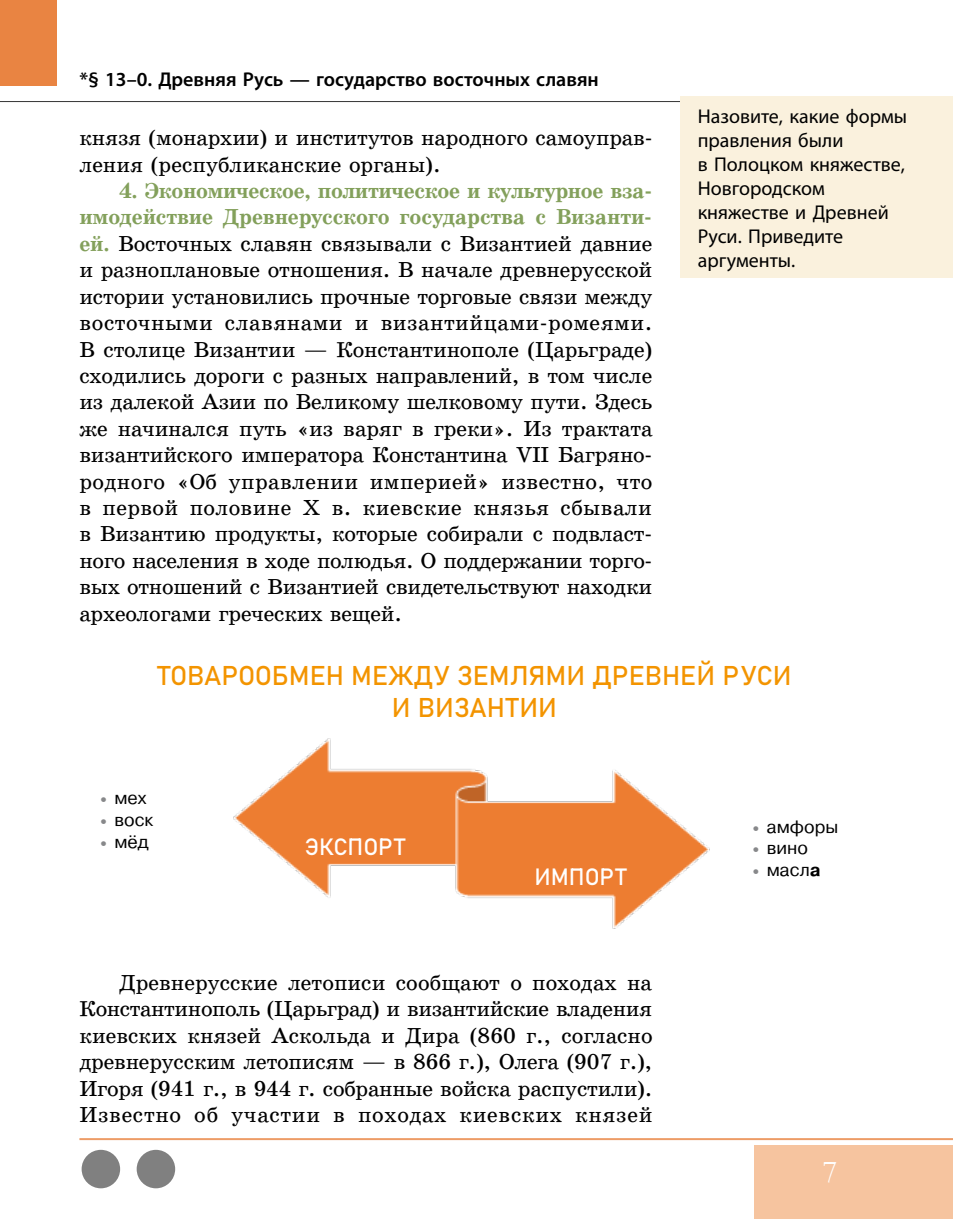
<style>
.page{position:relative;width:953px;height:1219px;background:#fff}
.page>*{position:absolute;margin:0;border:0;box-sizing:border-box;transform-origin:0 0}
.t1{font:32px "Garamond";color:#fff}
.t2{font:26.8px/32.2px "Bahnschrift";color:#f39400;text-align:center}
.t3{font:23.2px "Bahnschrift";color:#fff}
.t4{font:22px/26.4px "School Book Web";letter-spacing:-.005em;color:#000;text-align:justify}
.t5{font:20px/24px "Myriad Pro";color:#000}
.t6{font:600 20px "Myriad Pro";color:#000}
.t7{font:18px "Pragmatica Web";color:#000}
.s1{font-weight:700;color:#83a05b}
.s2{font-size:24px;color:#87888a}
.s3{font-weight:700}
</style>
<div class="page">
<hr style="left:0;top:101px;width:952px;height:1px;background:#000">
<div style="left:0;top:0;width:57px;height:86px;background:#e98442"></div>
<div style="left:754px;top:1145px;width:198px;height:74px;background:#f6c49f"></div>
<div style="left:82px;top:1150px;width:38px;height:38px;background:#808080;border-radius:50%"></div>
<div style="left:137px;top:1150px;width:38px;height:38px;background:#808080;border-radius:50%"></div>
<hr style="left:79px;top:1138px;width:873px;height:2px;background:#e98442">
<div style="left:680px;top:96px;width:272px;height:182px;background:#faf1dd"></div>
<img style="left:233px;top:738px;width:477px;height:190px">
<p class="t6" style="left:79px;top:67px;width:521px">*§ 13–0. Древняя Русь — государство восточных славян</p>
<p class="t4" style="left:79px;top:125px;width:574px">князя (монархии) и институтов народного самоуправ‑ ления (республиканские органы).</p>
<p class="t4" style="left:79px;top:178px;width:574px;text-indent:40px"><span class="s1">4. Экономическое, политическое и культурное вза&shy;имодействие Древнерусского государства с Византи&shy;ей.</span> Восточных славян связывали с Византией давние и разноплановые отношения. В начале древнерусской истории установились прочные торговые связи между восточными славянами и византийцами--ромеями.<br>В столице Византии — Константинополе (Царьграде) сходились дороги с разных направлений, в том числе из далекой Азии по Великому шелковому пути. Здесь же начинался путь «из варяг в греки». Из трактата византийского императора Константина VII Багряно‑ родного «Об управлении империей» известно, что в первой половине X в. киевские князья сбывали в Византию продукты, которые собирали с подвласт‑ ного населения в ходе полюдья. О поддержании торго‑ вых отношений с Византией свидетельствуют находки археологами греческих вещей.</p>
<p class="t5" style="left:697px;top:104px;width:211px">Назовите, какие формы правления были<br>в Полоцком княжестве,<br>Новгородском княжестве и Древней<br>Руси. Приведите аргументы.</p>
<p class="t2" style="left:157px;top:657px;width:635px">ТОВАРООБМЕН МЕЖДУ ЗЕМЛЯМИ ДРЕВНЕЙ РУСИ<br>И ВИЗАНТИИ</p>
<p class="t7" style="left:96px;top:787px;width:52px"><span class="s2">•</span> мех</p>
<p class="t7" style="left:96px;top:809px;width:58px"><span class="s2">•</span> воск</p>
<p class="t7" style="left:96px;top:830px;width:54px"><span class="s2">•</span> мёд</p>
<p class="t3" style="left:305px;top:829px;width:102px">ЭКСПОРТ</p>
<p class="t3" style="left:534px;top:859px;width:94px">ИМПОРТ</p>
<p class="t4" style="left:79px;top:970px;width:574px;text-indent:40px">Древнерусские летописи сообщают о походах на Константинополь (Царьград) и византийские владения киевских князей Аскольда и Дира (860 г., согласно древнерусским летописям — в 866 г.), Олега (907 г.), Игоря (941 г., в 944 г. собранные войска распустили).<br>Известно об участии в походах киевских князей</p>
<p class="t7" style="left:748px;top:815px;width:91px"><span class="s2">•</span> амфоры</p>
<p class="t7" style="left:748px;top:837px;width:61px"><span class="s2">•</span> вино</p>
<p class="t7" style="left:748px;top:859px;width:73px"><span class="s2">•</span> масл<span class="s3">а</span></p>
<h1 class="t1" style="left:822px;top:1150px;width:17px">7</h1>
</div>
